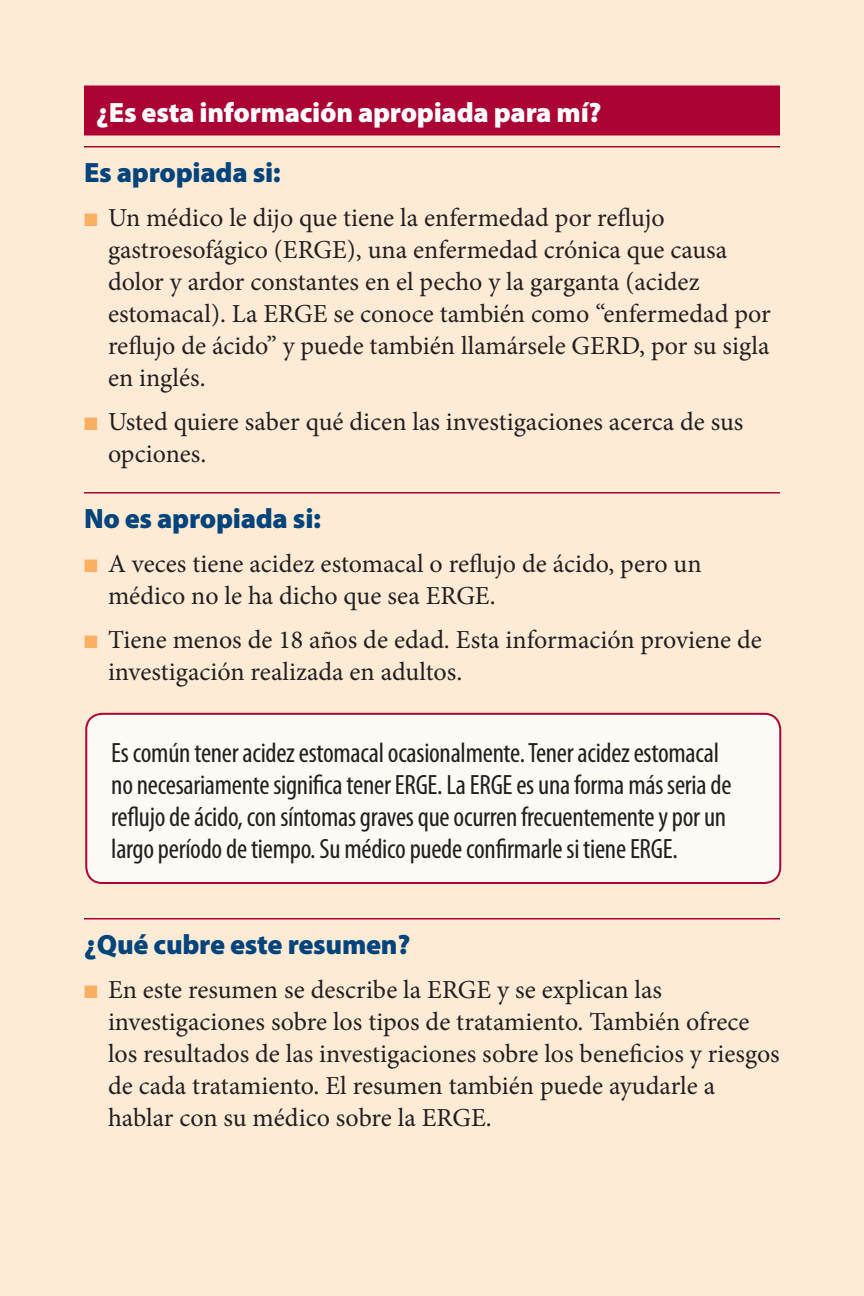
<style>
.page{position:relative;width:864px;height:1296px;background:#feebd6}
.page>*{position:absolute;margin:0;border:0;box-sizing:border-box;transform-origin:0 0}
.Body_Text{font:condensed 28px/32px "Myriad Pro";letter-spacing:-.01em;color:#231f20}
.Subhead_1{font:900 28px "Myriad Pro";letter-spacing:-.01em;color:#00447b}
.chapter_Head{font:900 28px "Myriad Pro";letter-spacing:-.01em;color:#fff}
.t1{font:26px/32px "Minion Pro";color:#231f20}
.s1{color:#fab061}
</style>
<div class="page">
<div style="left:84px;top:86px;width:696px;height:50px;background:#ab0333"></div>
<hr style="left:84px;top:146px;width:696px;height:2px;background:#ab0333">
<hr style="left:84px;top:492px;width:696px;height:2px;background:#ab0333">
<hr style="left:84px;top:918px;width:696px;height:2px;background:#ab0333">
<div style="left:86px;top:714px;width:694px;height:169px;background:#fefaf5;border-radius:16px"></div>
<div style="left:85px;top:713px;width:696px;height:171px;border:2px solid #ab0333;border-radius:16px"></div>
<p class="chapter_Head" style="left:96px;top:93px;width:507px">¿Es esta información apropiada para mí?</p>
<p class="Subhead_1" style="left:84px;top:153px;width:198px">Es apropiada si:</p>
<p class="t1" style="left:108px;top:201px;width:664px;text-indent:-24px"><span class="s1">■</span> Un médico le dijo que tiene la enfermedad por reflujo gastroesofágico (ERGE), una enfermedad crónica que causa dolor y ardor constantes en el pecho y la garganta (acidez estomacal). La ERGE se conoce también como “enfermedad por reflujo de ácido” y puede también llamársele GERD, por su sigla en inglés.</p>
<p class="t1" style="left:108px;top:405px;width:637px;text-indent:-24px"><span class="s1">■</span> Usted quiere saber qué dicen las investigaciones acerca de sus opciones.</p>
<p class="Subhead_1" style="left:84px;top:499px;width:239px">No es apropiada si:</p>
<p class="t1" style="left:108px;top:547px;width:595px;text-indent:-24px"><span class="s1">■</span> A veces tiene acidez estomacal o reflujo de ácido, pero un médico no le ha dicho que sea ERGE.</p>
<p class="t1" style="left:108px;top:623px;width:656px;text-indent:-24px"><span class="s1">■</span> Tiene menos de 18 años de edad. Esta información proviene de investigación realizada en adultos.</p>
<p class="Body_Text" style="left:111px;top:736px;width:622px">Es común tener acidez estomacal ocasionalmente. Tener acidez estomacal no necesariamente significa tener ERGE. La ERGE es una forma más seria de reflujo de ácido, con síntomas graves que ocurren frecuentemente y por un largo período de tiempo. Su médico puede confirmarle si tiene ERGE.</p>
<p class="Subhead_1" style="left:84px;top:925px;width:328px">¿Qué cubre este resumen?</p>
<p class="t1" style="left:108px;top:973px;width:673px;text-indent:-24px"><span class="s1">■</span> En este resumen se describe la ERGE y se explican las investigaciones sobre los tipos de tratamiento. También ofrece los resultados de las investigaciones sobre los beneficios y riesgos de cada tratamiento. El resumen también puede ayudarle a hablar con su médico sobre la ERGE.</p>
</div>
